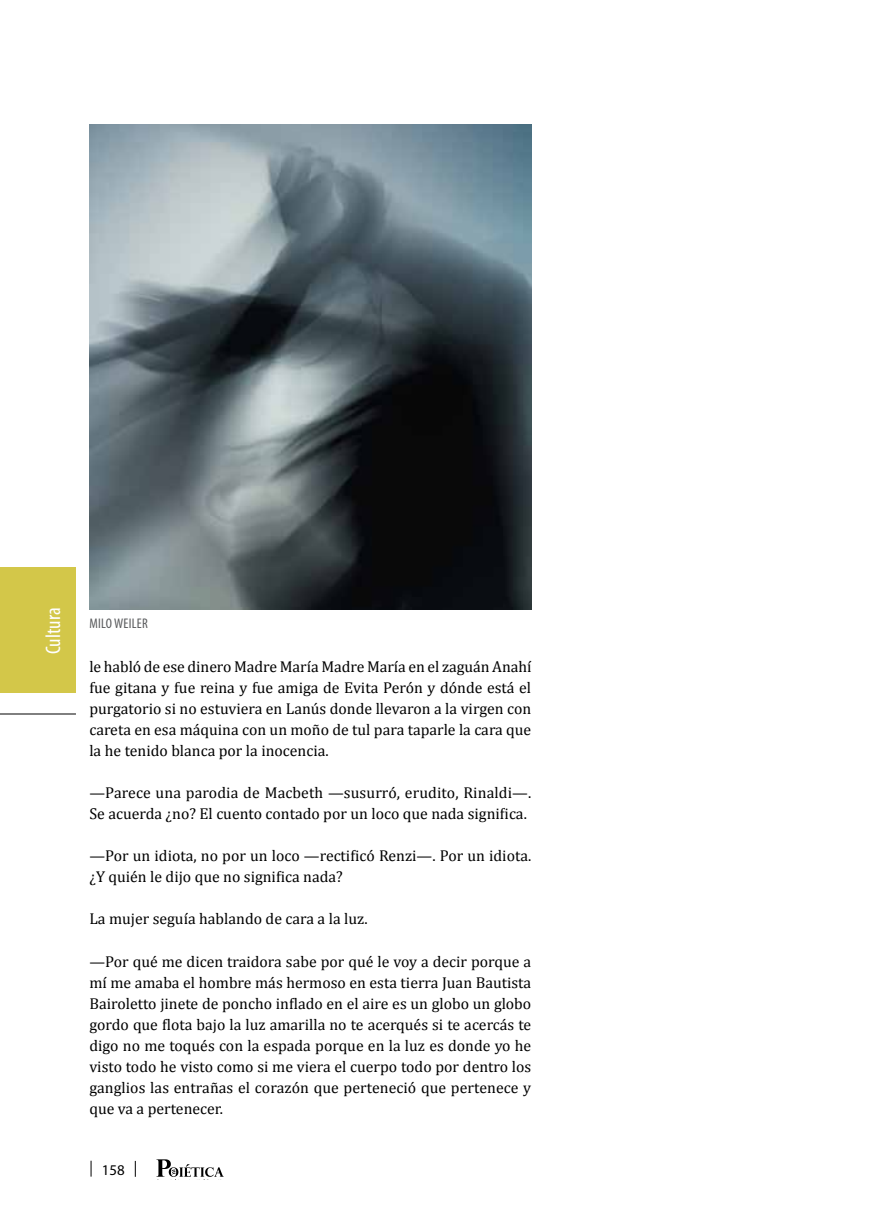
<style>
.page{position:relative;width:869px;height:1216px;background:#fff}
.page>*{position:absolute;margin:0;border:0;box-sizing:border-box;transform-origin:0 0}
.t1{font:condensed 21px "Myriad Pro";color:#fff}
.t2{font:15.75px/21px "Cambria";color:#000;text-align:justify}
.t3{font:14.88px "Myriad Pro";color:#000}
.t4{font:condensed 14px "Myriad Pro";letter-spacing:.02em;color:#58595b}
</style>
<div class="page">
<svg style="left:135px;top:1160px;width:1px;height:16px"></svg>
<svg style="left:91px;top:1160px;width:1px;height:16px"></svg>
<svg style="left:156px;top:1159px;width:67px;height:17px"></svg>
<img style="left:89px;top:124px;width:442px;height:485px">
<div style="left:0;top:567px;width:76px;height:126px;background:#d3c749"></div>
<hr style="left:0;top:713px;width:76px;height:1px;background:#000">
<h1 class="t1" style="left:40px;top:654px;width:48px;rotate:-90deg">Cultura</h1>
<p class="t4" style="left:89px;top:614px;width:60px">MILO WEILER</p>
<p class="t2" style="left:89px;top:656px;width:443px">le habló de ese dinero Madre María Madre María en el zaguán Anahí fue gitana y fue reina y fue amiga de Evita Perón y dónde está el purgatorio si no estuviera en Lanús donde llevaron a la virgen con careta en esa máquina con un moño de tul para taparle la cara que la he tenido blanca por la inocencia.</p>
<p class="t2" style="left:89px;top:782px;width:443px">—Parece una parodia de Macbeth —susurró, erudito, Rinaldi—.<br>Se acuerda ¿no? El cuento contado por un loco que nada significa.</p>
<p class="t2" style="left:89px;top:845px;width:443px">—Por un idiota, no por un loco —rectificó Renzi—. Por un idiota. ¿Y quién le dijo que no significa nada?</p>
<p class="t2" style="left:89px;top:908px;width:279px">La mujer seguía hablando de cara a la luz.</p>
<p class="t2" style="left:89px;top:950px;width:443px">—Por qué me dicen traidora sabe por qué le voy a decir porque a mí me amaba el hombre más hermoso en esta tierra Juan Bautista Bairoletto jinete de poncho inflado en el aire es un globo un globo gordo que flota bajo la luz amarilla no te acerqués si te acercás te digo no me toqués con la espada porque en la luz es donde yo he visto todo he visto como si me viera el cuerpo todo por dentro los ganglios las entrañas el corazón que perteneció que pertenece y que va a pertenecer.</p>
<p class="t3" style="left:102px;top:1160px;width:24px">158</p>
</div>
